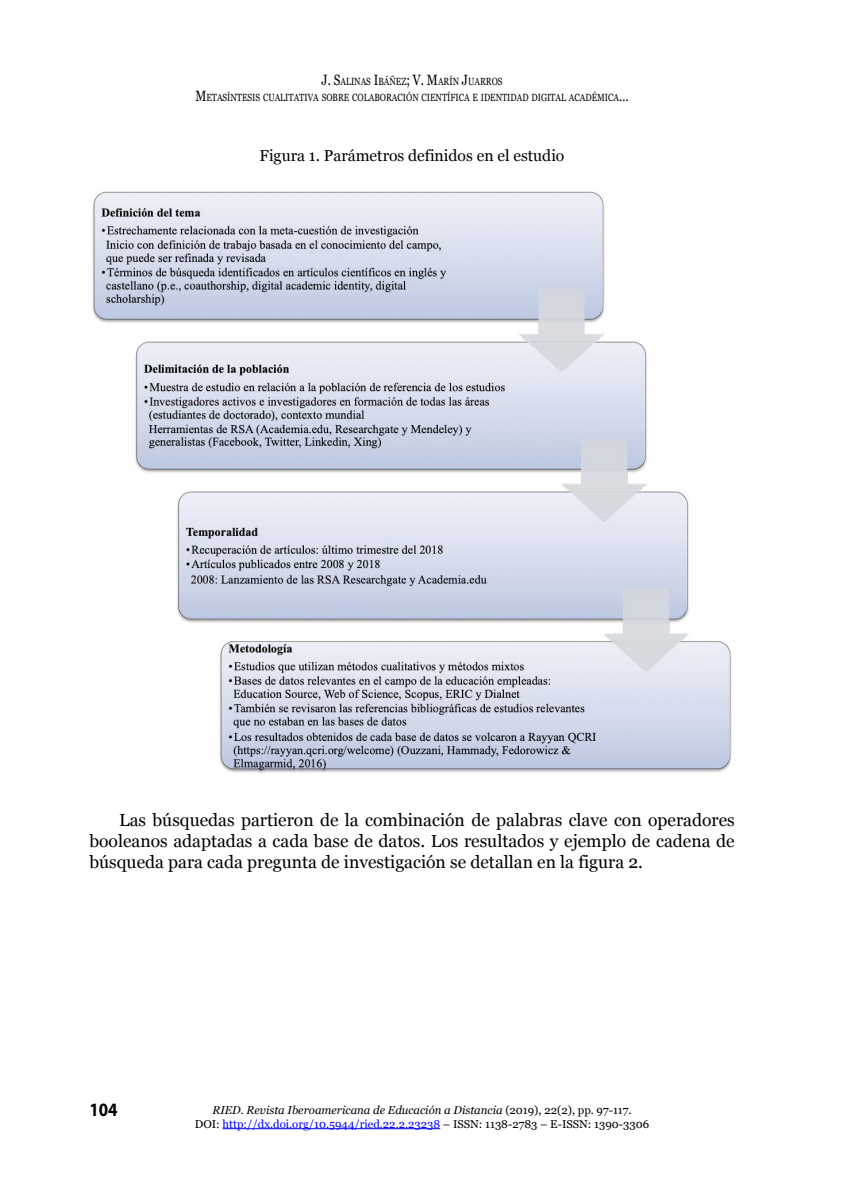
<style>
.page{position:relative;width:844px;height:1191px;background:#fff}
.page>*{position:absolute;margin:0;border:0;box-sizing:border-box;transform-origin:0 0}
.t1{font:700 18.9px "Myriad Pro";color:#000;scale:.9 1}
.t2{font:17.5px/21px "Georgia";color:#000;text-align:justify}
.t3{font:15.75px "Georgia";color:#000}
.t4{font:11.38px/13.7px "Georgia";color:#000;text-align:center}
.t5{font:10.33px/15.8px "Georgia";color:#000;text-align:center;scale:.8 1}
.s1{font-size:14.88px}
.s2{font-style:italic}
.s3{color:#00f}
</style>
<div class="page">
<img style="left:92px;top:191px;width:640px;height:582px">
<hr style="left:222px;top:1128px;width:218px;height:1px;background:#00f">
<p class="t5" style="left:195px;top:73px;width:543px"><span class="s1">J. S</span>ALINAS <span class="s1">I</span>BÁÑEZ<span class="s1">; V. M</span>ARÍN <span class="s1">J</span>UARROS<br><span class="s1">M</span>ETASÍNTESIS CUALITATIVA SOBRE COLABORACIÓN CIENTÍFICA E IDENTIDAD DIGITAL ACADÉMICA<span class="s1">…</span></p>
<p class="t3" style="left:259px;top:144px;width:306px">Figura 1. Parámetros definidos en el estudio</p>
<p class="t2" style="left:89px;top:808px;width:646px;text-indent:30px">Las búsquedas partieron de la combinación de palabras clave con operadores booleanos adaptadas a cada base de datos. Los resultados y ejemplo de cadena de búsqueda para cada pregunta de investigación se detallan en la figura 2.</p>
<p class="t1" style="left:89px;top:1097px;width:33px">104</p>
<p class="t4" style="left:195px;top:1102px;width:455px"><span class="s2">RIED. Revista Iberoamericana de Educación a Distancia</span> (2019), 22(2), pp. 97-117.<br>DOI: <span class="s3">http://dx.doi.org/10.5944/ried.22.2.23238</span> – ISSN: 1138-2783 – E-ISSN: 1390-3306</p>
</div>
